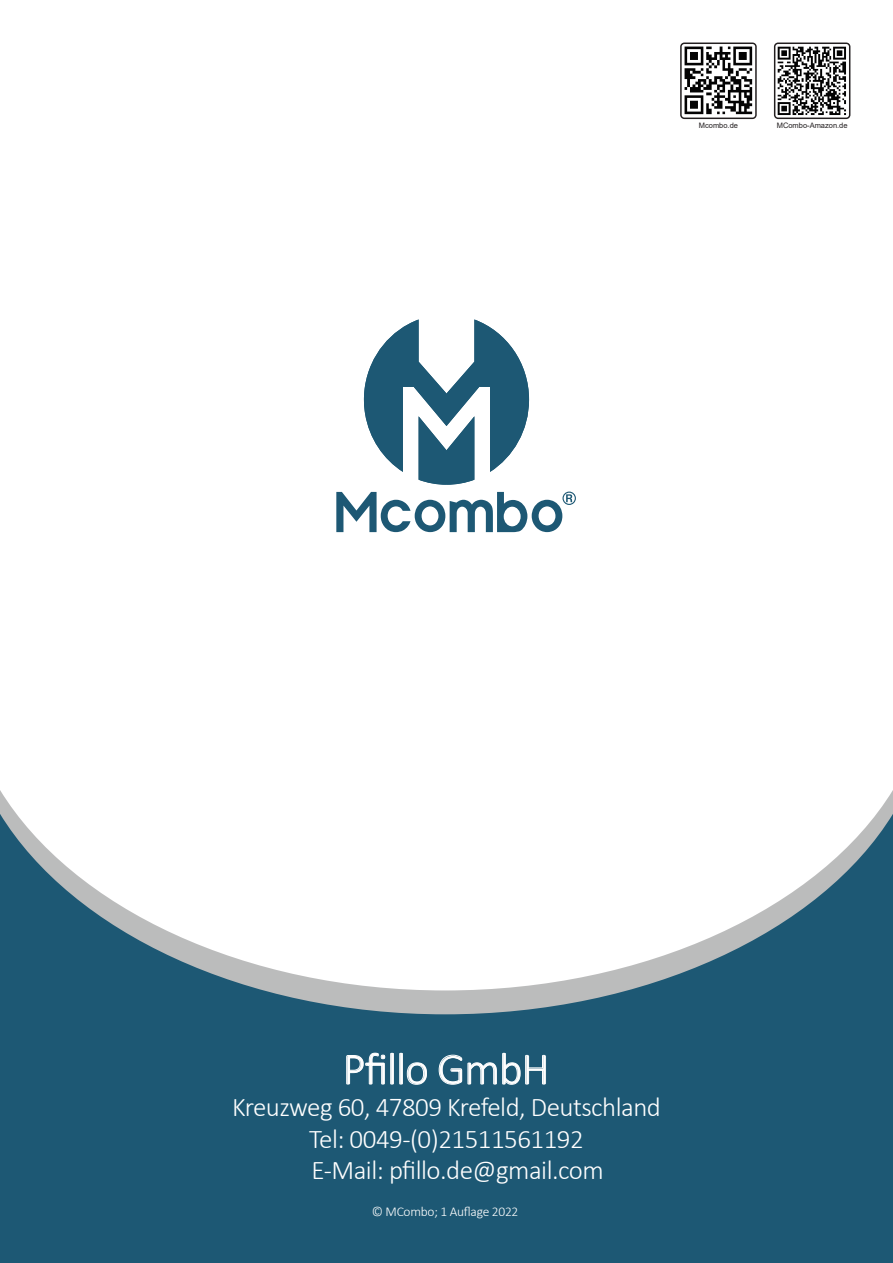
<style>
.page{position:relative;width:893px;height:1263px;background:#fff}
.page>*{position:absolute;margin:0;border:0;box-sizing:border-box;transform-origin:0 0}
.t1{font:300 45px "Calibri";letter-spacing:-.02em;color:#fff}
.t2{font:300 27px/31.8px "Calibri";letter-spacing:-.02em;color:#fff}
.t3{font:300 13.5px "Calibri";letter-spacing:-.02em;color:#fff}
.t4{font:7.5px "Arial";color:#231f20}
</style>
<div class="page">
<svg style="left:0;top:814px;width:893px;height:449px;fill:#1d5874"></svg>
<svg style="left:346px;top:1052px;width:81px;height:33px;background:#49788f"></svg>
<svg style="left:438px;top:1052px;width:108px;height:33px;background:#44748c"></svg>
<svg style="left:364px;top:319px;width:165px;height:166px"></svg>
<svg style="left:336px;top:492px;width:240px;height:40px"></svg>
<svg style="left:774px;top:43px;width:76px;height:76px"></svg>
<svg style="left:680px;top:43px;width:77px;height:76px"></svg>
<p class="t4" style="left:699px;top:120px;width:41px">Mcombo.de</p>
<p class="t4" style="left:777px;top:120px;width:72px">MCombo-Amazon.de</p>
<h1 class="t1" style="left:343px;top:1041px;width:208px">Pfillo GmbH</h1>
<p class="t2" style="left:309px;top:1090px;width:353px;text-indent:-77px">Kreuzweg 60, 47809 Krefeld, Deutschland<br>Tel: 0049-(0)21511561192<br>E-Mail: pfillo.de@gmail.com</p>
<p class="t3" style="left:372px;top:1203px;width:148px">© MCombo; 1 Auflage 2022</p>
</div>
